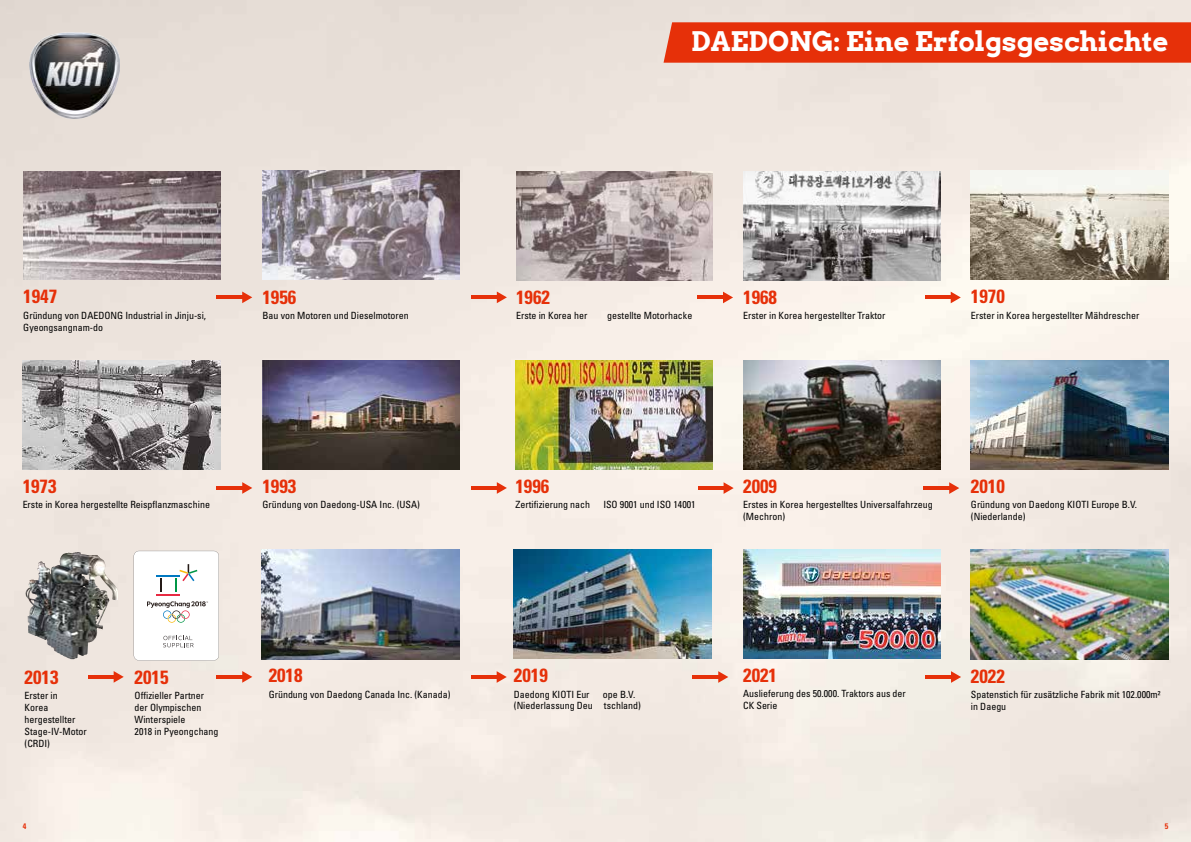
<style>
.page{position:relative;width:1191px;height:842px;background:#fff}
.page>*{position:absolute;margin:0;border:0;box-sizing:border-box;transform-origin:0 0}
.t1{font:700 27px "Arvo";color:#fff}
.t2{font:700 condensed 19.1px "Univers LT Std";color:#e63009}
.t3{font:condensed 9.9px/11.9px "Univers LT Std";color:#000}
.t4{font:700 condensed 8px "Univers LT Std";color:#e63009}
</style>
<div class="page">
<img style="left:0;top:0;width:555px;height:842px">
<img style="left:555px;top:0;width:636px;height:842px">
<div style="left:663px;top:22px;width:528px;height:41px;background:#e63009"></div>
<img style="left:30px;top:33px;width:90px;height:85px">
<img style="left:23px;top:171px;width:197px;height:109px">
<img style="left:262px;top:171px;width:198px;height:109px">
<img style="left:23px;top:360px;width:197px;height:109px">
<img style="left:262px;top:360px;width:198px;height:109px">
<img style="left:25px;top:552px;width:54px;height:70px">
<svg style="left:134px;top:551px;width:85px;height:109px"></svg>
<svg style="left:242px;top:291px;width:10px;height:12px"></svg>
<svg style="left:497px;top:291px;width:10px;height:12px"></svg>
<svg style="left:242px;top:482px;width:10px;height:12px"></svg>
<svg style="left:497px;top:482px;width:10px;height:12px"></svg>
<hr style="left:216px;top:296px;width:27px;height:3px;background:#e63009">
<hr style="left:471px;top:296px;width:27px;height:3px;background:#e63009">
<hr style="left:471px;top:486px;width:27px;height:4px;background:#e63009">
<hr style="left:216px;top:486px;width:27px;height:4px;background:#e63009">
<svg style="left:242px;top:671px;width:10px;height:12px"></svg>
<hr style="left:216px;top:675px;width:27px;height:4px;background:#e63009">
<svg style="left:114px;top:671px;width:10px;height:12px"></svg>
<hr style="left:88px;top:675px;width:27px;height:4px;background:#e63009">
<img style="left:262px;top:550px;width:197px;height:109px">
<svg style="left:496px;top:671px;width:11px;height:12px"></svg>
<hr style="left:470px;top:675px;width:27px;height:4px;background:#e63009">
<img style="left:516px;top:171px;width:197px;height:109px">
<img style="left:515px;top:360px;width:198px;height:110px">
<img style="left:514px;top:549px;width:197px;height:110px">
<img style="left:971px;top:360px;width:197px;height:110px">
<img style="left:743px;top:171px;width:197px;height:109px">
<img style="left:971px;top:171px;width:197px;height:109px">
<img style="left:743px;top:360px;width:197px;height:109px">
<img style="left:743px;top:549px;width:197px;height:110px">
<img style="left:971px;top:550px;width:197px;height:109px">
<svg style="left:723px;top:292px;width:10px;height:11px"></svg>
<svg style="left:950px;top:292px;width:10px;height:11px"></svg>
<svg style="left:723px;top:482px;width:10px;height:12px"></svg>
<svg style="left:949px;top:482px;width:10px;height:12px"></svg>
<hr style="left:697px;top:296px;width:27px;height:3px;background:#e63009">
<hr style="left:924px;top:296px;width:27px;height:3px;background:#e63009">
<hr style="left:923px;top:486px;width:27px;height:4px;background:#e63009">
<hr style="left:697px;top:486px;width:27px;height:4px;background:#e63009">
<svg style="left:718px;top:671px;width:10px;height:12px"></svg>
<hr style="left:692px;top:675px;width:27px;height:4px;background:#e63009">
<svg style="left:951px;top:671px;width:10px;height:12px"></svg>
<hr style="left:925px;top:675px;width:27px;height:4px;background:#e63009">
<h1 class="t1" style="left:691px;top:25px;width:478px">DAEDONG: Eine Erfolgsgeschichte</h1>
<h2 class="t2" style="left:23px;top:285px;width:35px">1947</h2>
<p class="t3" style="left:23px;top:309px;width:184px">Gründung von DAEDONG Industrial in Jinju-si,<br>Gyeongsangnam-do</p>
<h2 class="t2" style="left:262px;top:285px;width:35px">1956</h2>
<p class="t3" style="left:262px;top:309px;width:148px">Bau von Motoren und Dieselmotoren</p>
<h2 class="t2" style="left:23px;top:474px;width:35px">1973</h2>
<p class="t3" style="left:23px;top:499px;width:189px">Erste in Korea hergestellte Reispflanzmaschine</p>
<h2 class="t2" style="left:262px;top:474px;width:35px">1993</h2>
<p class="t3" style="left:262px;top:499px;width:159px">Gründung von Daedong-USA Inc. (USA)</p>
<h2 class="t2" style="left:25px;top:665px;width:35px">2013</h2>
<p class="t3" style="left:25px;top:689px;width:64px">Erster in<br>Korea hergestellter<br>Stage-IV-Motor (CRDI)</p>
<h2 class="t2" style="left:135px;top:665px;width:35px">2015</h2>
<p class="t3" style="left:135px;top:689px;width:85px">Offizieller Partner der Olympischen<br>Winterspiele<br>2018 in Pyeongchang</p>
<h2 class="t2" style="left:269px;top:664px;width:35px">2018</h2>
<p class="t3" style="left:269px;top:688px;width:183px">Gründung von Daedong Canada Inc. (Kanada)</p>
<h2 class="t2" style="left:516px;top:285px;width:35px">1962</h2>
<p class="t3" style="left:516px;top:309px;width:73px">Erste in Korea her</p>
<p class="t3" style="left:607px;top:309px;width:87px">gestellte Motorhacke</p>
<h2 class="t2" style="left:743px;top:285px;width:35px">1968</h2>
<p class="t3" style="left:743px;top:310px;width:144px">Erster in Korea hergestellter Traktor</p>
<h2 class="t2" style="left:971px;top:285px;width:35px">1970</h2>
<p class="t3" style="left:971px;top:309px;width:170px">Erster in Korea hergestellter Mähdrescher</p>
<h2 class="t2" style="left:515px;top:475px;width:35px">1996</h2>
<p class="t3" style="left:515px;top:499px;width:76px">Zertifizierung nach</p>
<p class="t3" style="left:603px;top:499px;width:94px">ISO 9001 und ISO 14001</p>
<h2 class="t2" style="left:743px;top:474px;width:35px">2009</h2>
<p class="t3" style="left:743px;top:498px;width:191px">Erstes in Korea hergestelltes Universalfahrzeug (Mechron)</p>
<h2 class="t2" style="left:971px;top:475px;width:35px">2010</h2>
<p class="t3" style="left:971px;top:499px;width:168px">Gründung von Daedong KIOTI Europe B.V. (Niederlande)</p>
<h2 class="t2" style="left:514px;top:664px;width:35px">2019</h2>
<p class="t3" style="left:514px;top:688px;width:77px">Daedong KIOTI Eur</p>
<p class="t3" style="left:514px;top:688px;width:129px;text-indent:89px">ope B.V. (Niederlassung Deu tschland)</p>
<h2 class="t2" style="left:743px;top:664px;width:35px">2021</h2>
<p class="t3" style="left:743px;top:688px;width:164px">Auslieferung des 50.000. Traktors aus der<br>CK Serie</p>
<h2 class="t2" style="left:971px;top:664px;width:35px">2022</h2>
<p class="t3" style="left:971px;top:688px;width:191px">Spatenstich für zusätzliche Fabrik mit 102.000m² in Daegu</p>
<p class="t4" style="left:23px;top:821px;width:5px">4</p>
<p class="t4" style="left:1164px;top:821px;width:5px">5</p>
</div>
